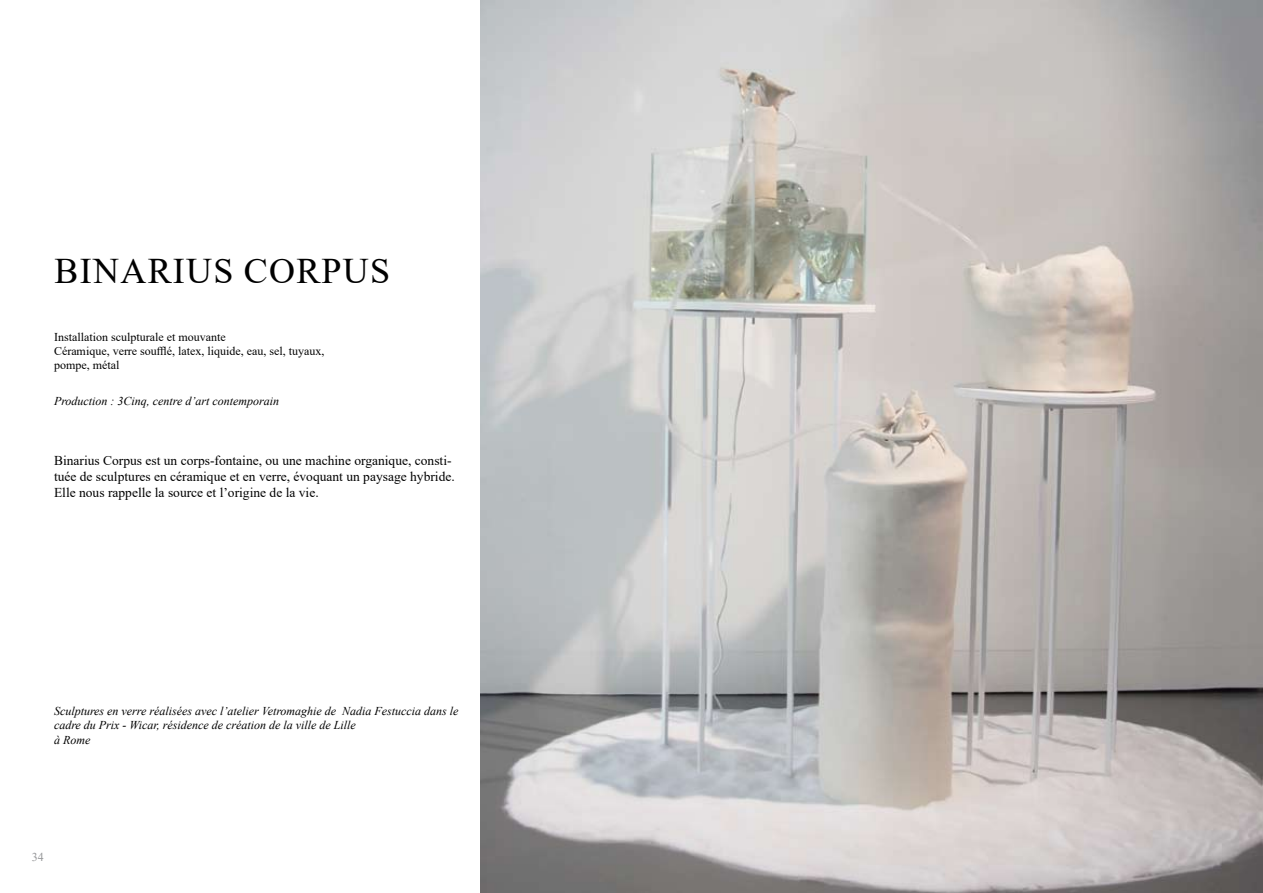
<style>
.page{position:relative;width:1263px;height:893px;background:#fff}
.page>*{position:absolute;margin:0;border:0;box-sizing:border-box;transform-origin:0 0}
.t1{font:36px "Times New Roman";letter-spacing:.035em;color:#000}
.t2{font:13.5px/16.2px "Times New Roman";color:#000}
.t3{font:italic 12px/14.4px "Times New Roman";color:#000}
.t4{font:12px/14.4px "Times New Roman";color:#000}
.t5{font:12px "Times New Roman";color:#969799}
</style>
<div class="page">
<img style="left:480px;top:0;width:783px;height:893px">
<h1 class="t1" style="left:55px;top:245px;width:331px">Binarius Corpus</h1>
<p class="t4" style="left:54px;top:329px;width:272px">Installation sculpturale et mouvante<br>Céramique, verre soufflé, latex, liquide, eau, sel, tuyaux, pompe, métal</p>
<p class="t3" style="left:54px;top:394px;width:227px">Production : 3Cinq, centre d’art contemporain</p>
<p class="t2" style="left:54px;top:452px;width:402px">Binarius Corpus est un corps-fontaine, ou une machine organique, consti&shy;tuée de sculptures en céramique et en verre, évoquant un paysage hybride.<br>Elle nous rappelle la source et l’origine de la vie.</p>
<p class="t3" style="left:54px;top:703px;width:406px">Sculptures en verre réalisées avec l’atelier Vetromaghie de Nadia Festuccia dans le cadre du Prix - Wicar, résidence de création de la ville de Lille<br>à Rome</p>
<p class="t5" style="left:32px;top:848px;width:13px">34</p>
</div>
